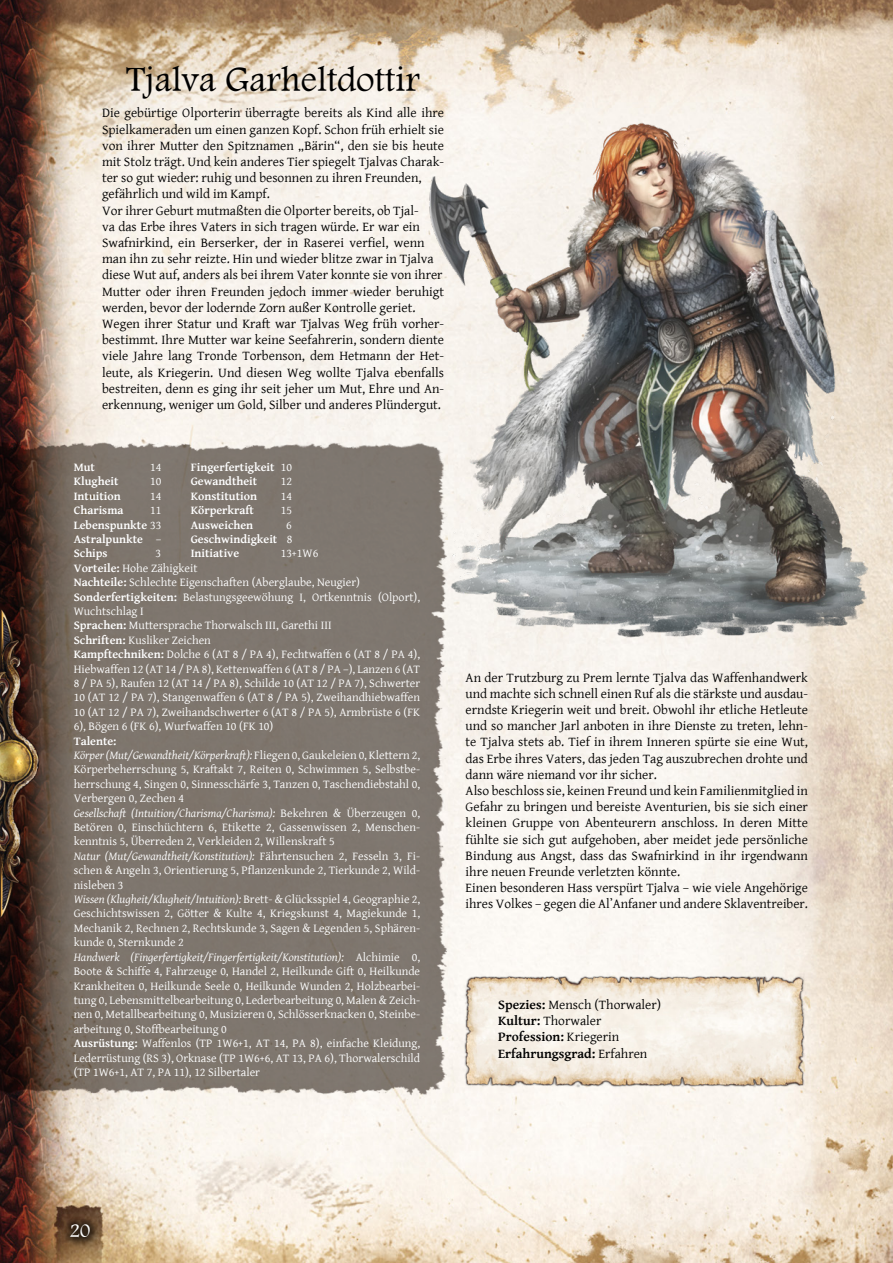
<style>
.page{position:relative;width:893px;height:1263px;background:#fff}
.page>*{position:absolute;margin:0;border:0;box-sizing:border-box;transform-origin:0 0}
.t1{font:36.45px "Andalus";color:#000}
.t2{font:19.5px "Andalus";color:#fff}
.t3{font:13.5px/16.2px "Gentium Basic";color:#000}
.t4{font:12px/14.4px "Gentium Basic";color:#fff}
.t5{font:700 12px "Gentium Basic";color:#fff}
.s1{font-weight:400}
.s2{font-weight:700}
.s3{font-style:italic}
</style>
<div class="page">
<img style="left:0;top:0;width:893px;height:1263px">
<img style="left:423px;top:14px;width:447px;height:631px">
<img style="left:462px;top:973px;width:345px;height:115px">
<img style="left:0;top:432px;width:446px;height:668px">
<img style="left:0;top:589px;width:63px;height:347px">
<div style="left:62px;top:1216px;width:42px;height:35px;background:#000;opacity:.92"></div>
<div style="left:64px;top:1218px;width:32px;height:25px;background:#000;opacity:.74"></div>
<h1 class="t1" style="left:126px;top:52px;width:295px">Tjalva Garheltdottir</h1>
<p class="t3" style="left:102px;top:104px;width:344px">Die gebürtige Olporterin überragte bereits als Kind alle ihre Spielkameraden um einen ganzen Kopf. Schon früh erhielt sie von ihrer Mutter den Spitznamen „Bärin“, den sie bis heute mit Stolz trägt. Und kein anderes Tier spiegelt Tjalvas Charak&shy;ter so gut wieder: ruhig und besonnen zu ihren Freunden, gefährlich und wild im Kampf.<br>Vor ihrer Geburt mutmaßten die Olporter bereits, ob Tjal-<br>va das Erbe ihres Vaters in sich tragen würde. Er war ein Swafnirkind, ein Berserker, der in Raserei verfiel, wenn man ihn zu sehr reizte. Hin und wieder blitze zwar in Tjalva diese Wut auf, anders als bei ihrem Vater konnte sie von ihrer Mutter oder ihren Freunden jedoch immer wieder beruhigt werden, bevor der lodernde Zorn außer Kontrolle geriet.<br>Wegen ihrer Statur und Kraft war Tjalvas Weg früh vorher&shy;bestimmt. Ihre Mutter war keine Seefahrerin, sondern diente viele Jahre lang Tronde Torbenson, dem Hetmann der Het&shy;leute, als Kriegerin. Und diesen Weg wollte Tjalva ebenfalls bestreiten, denn es ging ihr seit jeher um Mut, Ehre und An&shy;erkennung, weniger um Gold, Silber und anderes Plündergut.</p>
<p class="t5" style="left:74px;top:458px;width:23px">Mut</p>
<p class="t4" style="left:150px;top:460px;width:13px">14</p>
<p class="t5" style="left:191px;top:458px;width:103px">Fingerfertigkeit <span class="s1">10</span></p>
<p class="t5" style="left:74px;top:472px;width:46px">Klugheit</p>
<p class="t4" style="left:150px;top:474px;width:13px">10</p>
<p class="t5" style="left:191px;top:472px;width:68px">Gewandtheit</p>
<p class="t4" style="left:281px;top:474px;width:13px">12</p>
<p class="t5" style="left:74px;top:487px;width:49px">Intuition</p>
<p class="t4" style="left:150px;top:488px;width:13px">14</p>
<p class="t5" style="left:191px;top:487px;width:68px">Konstitution</p>
<p class="t4" style="left:281px;top:488px;width:13px">14</p>
<p class="t5" style="left:74px;top:501px;width:51px">Charisma</p>
<p class="t4" style="left:150px;top:503px;width:13px">11</p>
<p class="t5" style="left:191px;top:501px;width:65px">Körperkraft</p>
<p class="t4" style="left:281px;top:503px;width:13px">15</p>
<p class="t5" style="left:74px;top:516px;width:89px">Lebenspunkte <span class="s1">33</span></p>
<p class="t5" style="left:191px;top:516px;width:64px">Ausweichen</p>
<p class="t4" style="left:286px;top:517px;width:7px">6</p>
<p class="t5" style="left:74px;top:530px;width:89px">Astralpunkte <span class="s1">–</span></p>
<p class="t5" style="left:191px;top:530px;width:103px">Geschwindigkeit <span class="s1">8</span></p>
<p class="t5" style="left:74px;top:544px;width:35px">Schips</p>
<p class="t4" style="left:155px;top:546px;width:7px">3</p>
<p class="t5" style="left:191px;top:544px;width:50px">Initiative</p>
<p class="t4" style="left:281px;top:546px;width:39px">13+1W6</p>
<p class="t4" style="left:74px;top:560px;width:348px"><span class="s2">Vorteile:</span> Hohe Zähigkeit<br><span class="s2">Nachteile:</span> Schlechte Eigenschaften (Aberglaube, Neugier)<br><span class="s2">Sonderfertigkeiten:</span> Belastungsgeewöhung I, Ortkenntnis (Olport), Wuchtschlag I<br><span class="s2">Sprachen:</span> Muttersprache Thorwalsch III, Garethi III<br><span class="s2">Schriften:</span> Kusliker Zeichen<br><span class="s2">Kampftechniken:</span> Dolche 6 (AT 8 / PA 4), Fechtwaffen 6 (AT 8 / PA 4), Hiebwaffen 12 (AT 14 / PA 8), Kettenwaffen 6 (AT 8 / PA –), Lanzen 6 (AT 8 / PA 5), Raufen 12 (AT 14 / PA 8), Schilde 10 (AT 12 / PA 7), Schwerter 10 (AT 12 / PA 7), Stangenwaffen 6 (AT 8 / PA 5), Zweihandhiebwaffen 10 (AT 12 / PA 7), Zweihandschwerter 6 (AT 8 / PA 5), Armbrüste 6 (FK 6), Bögen 6 (FK 6), Wurfwaffen 10 (FK 10)</p>
<p class="t4" style="left:74px;top:733px;width:348px"><span class="s2">Talente:<br></span><span class="s3">Körper (Mut/Gewandtheit/Körperkraft):</span> Fliegen 0, Gaukeleien 0, Klettern 2, Körperbeherrschung 5, Kraftakt 7, Reiten 0, Schwimmen 5, Selbstbe&shy;herrschung 4, Singen 0, Sinnesschärfe 3, Tanzen 0, Taschendiebstahl 0, Verbergen 0, Zechen 4<br><span class="s3">Gesellschaft (Intuition/Charisma/Charisma):</span> Bekehren &amp; Überzeugen 0, Betören 0, Einschüchtern 6, Etikette 2, Gassenwissen 2, Menschen&shy;kenntnis 5, Überreden 2, Verkleiden 2, Willenskraft 5<br><span class="s3">Natur (Mut/Gewandtheit/Konstitution):</span> Fährtensuchen 2, Fesseln 3, Fi&shy;schen &amp; Angeln 3, Orientierung 5, Pflanzenkunde 2, Tierkunde 2, Wild&shy;nisleben 3<br><span class="s3">Wissen (Klugheit/Klugheit/Intuition):</span> Brett- &amp; Glücksspiel 4, Geographie 2, Geschichtswissen 2, Götter &amp; Kulte 4, Kriegskunst 4, Magiekunde 1, Mechanik 2, Rechnen 2, Rechtskunde 3, Sagen &amp; Legenden 5, Sphären&shy;kunde 0, Sternkunde 2<br><span class="s3">Handwerk (Fingerfertigkeit/Fingerfertigkeit/Konstitution):</span> Alchimie 0, Boote &amp; Schiffe 4, Fahrzeuge 0, Handel 2, Heilkunde Gift 0, Heilkunde Krankheiten 0, Heilkunde Seele 0, Heilkunde Wunden 2, Holzbearbei&shy;tung 0, Lebensmittelbearbeitung 0, Lederbearbeitung 0, Malen &amp; Zeich&shy;nen 0, Metallbearbeitung 0, Musizieren 0, Schlösserknacken 0, Steinbe&shy;arbeitung 0, Stoffbearbeitung 0<br><span class="s2">Ausrüstung:</span> Waffenlos (TP 1W6+1, AT 14, PA 8), einfache Kleidung, Lederrüstung (RS 3), Orknase (TP 1W6+6, AT 13, PA 6), Thorwalerschild (TP 1W6+1, AT 7, PA 11), 12 Silbertaler</p>
<p class="t3" style="left:466px;top:669px;width:344px">An der Trutzburg zu Prem lernte Tjalva das Waffenhandwerk und machte sich schnell einen Ruf als die stärkste und ausdau&shy;erndste Kriegerin weit und breit. Obwohl ihr etliche Hetleute und so mancher Jarl anboten in ihre Dienste zu treten, lehn&shy;te Tjalva stets ab. Tief in ihrem Inneren spürte sie eine Wut, das Erbe ihres Vaters, das jeden Tag auszubrechen drohte und dann wäre niemand vor ihr sicher.<br>Also beschloss sie, keinen Freund und kein Familienmitglied in Gefahr zu bringen und bereiste Aventurien, bis sie sich einer kleinen Gruppe von Abenteurern anschloss. In deren Mitte fühlte sie sich gut aufgehoben, aber meidet jede persönliche Bindung aus Angst, dass das Swafnirkind in ihr irgendwann ihre neuen Freunde verletzten könnte.<br>Einen besonderen Hass verspürt Tjalva – wie viele Angehörige ihres Volkes – gegen die AlʼAnfaner und andere Sklaventreiber.</p>
<p class="t3" style="left:498px;top:996px;width:164px"><span class="s2">Spezies:</span> Mensch (Thorwaler)<br><span class="s2">Kultur:</span> Thorwaler<br><span class="s2">Profession:</span> Kriegerin<br><span class="s2">Erfahrungsgrad:</span> Erfahren</p>
<h2 class="t2" style="left:69px;top:1216px;width:23px">20</h2>
</div>
